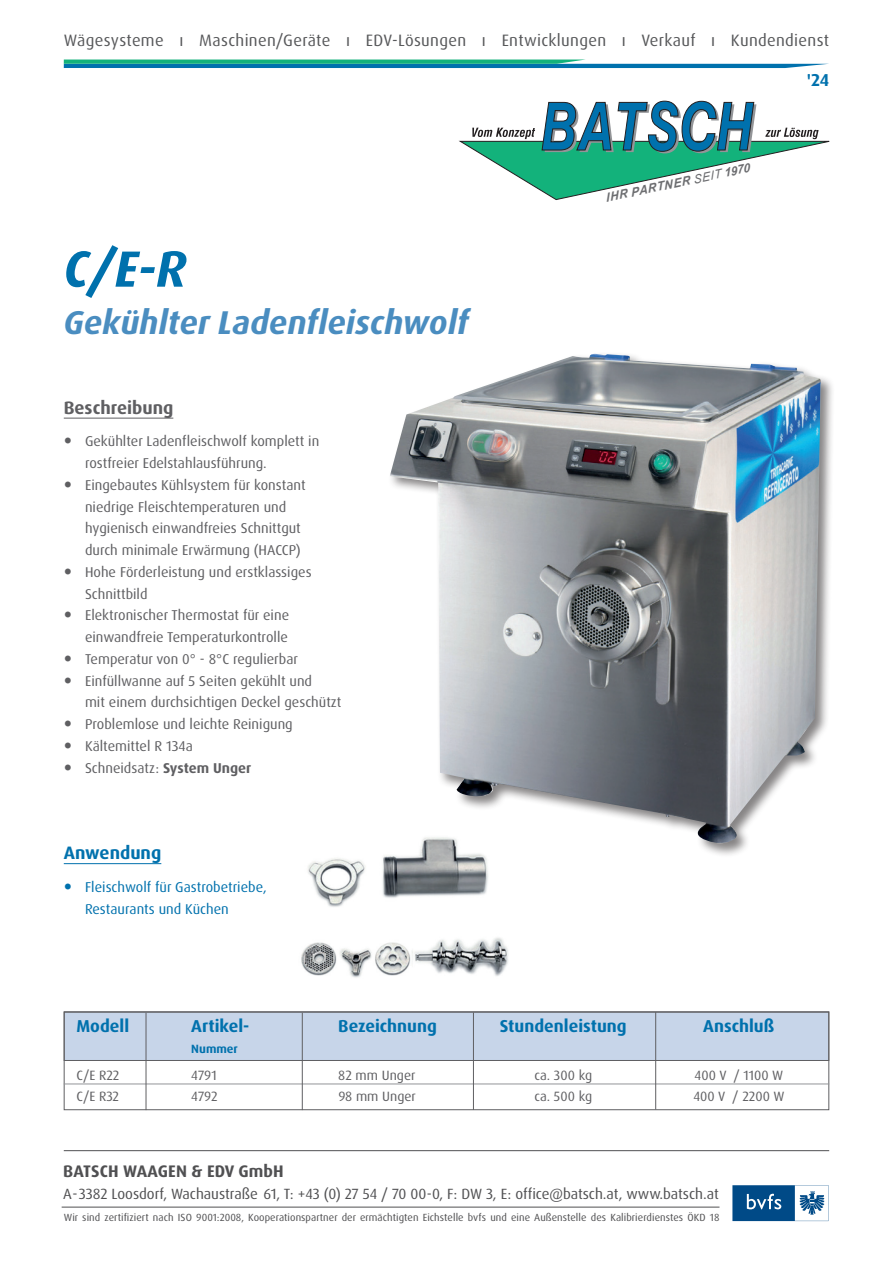
<style>
.page{position:relative;width:893px;height:1263px;background:#fff}
.page>*{position:absolute;margin:0;border:0;box-sizing:border-box;transform-origin:0 0}
.t1{font:italic 700 51px "Dax OT";color:#0071ad}
.t2{font:italic 700 33px "Dax OT";color:#4a8dc0}
.t3{font:700 18px "Dax OT";color:#5f5f62}
.t4{font:700 18px "Dax OT";color:#0071ad}
.t5{font:700 17.25px "Dax OT";color:#0071ad}
.t6{font:700 16.8px "Dax OT";color:#505052}
.t7{font:16.5px "Dax OT";letter-spacing:.02em;color:#57585a}
.t8{font:14.85px "Dax OT";letter-spacing:-.005em;color:#505052}
.t9{font:14.25px/21.8px "Dax OT";color:#5f5f62}
.t10{font:14.25px/21.8px "Dax OT";color:#0071ad}
.t11{font:13.5px "Dax OT";color:#5f5f62}
.t12{font:italic 700 12.15px "Arial";color:#6c6d70}
.t13{font:700 12px "Dax OT";color:#0071ad}
.t14{font:10.35px "Dax OT";letter-spacing:.005em;color:#505052}
.s1{font-weight:700}
.s2{font-weight:400}
</style>
<div class="page">
<hr style="left:64px;top:1150px;width:765px;height:1px;background:#505052">
<svg style="left:64px;top:60px;width:765px;height:8px;background:#36a0ac"></svg>
<svg style="left:460px;top:100px;width:370px;height:100px"></svg>
<div style="left:64px;top:1012px;width:765px;height:49px;background:#c7d5e9;border:1px solid #5f5f62"></div>
<div style="left:64px;top:1011px;width:765px;height:99px;border:1px solid #5f5f62"></div>
<hr style="left:64px;top:1084px;width:765px;height:1px;background:#939598">
<img style="left:301px;top:855px;width:207px;height:123px">
<hr style="left:64px;top:418px;width:109px;height:1px;background:#5f5f62">
<hr style="left:64px;top:863px;width:97px;height:1px;background:#0071ad">
<div style="left:388px;top:352px;width:447px;height:506px;background:#231f20;opacity:.55"></div>
<img style="left:390px;top:354px;width:431px;height:489px">
<hr style="left:146px;top:1013px;width:1px;height:97px;background:#5f5f62">
<hr style="left:302px;top:1013px;width:1px;height:97px;background:#5f5f62">
<hr style="left:473px;top:1012px;width:1px;height:98px;background:#5f5f62">
<hr style="left:655px;top:1012px;width:1px;height:97px;background:#5f5f62">
<hr style="left:62px;top:1207px;width:657px;height:1px;background:#505052">
<svg style="left:732px;top:1185px;width:96px;height:36px"></svg>
<p class="t7" style="left:64px;top:30px;width:767px">Wägesysteme ı Maschinen/Geräte ı EDV-Lösungen ı Entwicklungen ı Verkauf ı Kundendienst</p>
<h1 class="t1" style="left:64px;top:236px;width:124px">C/E-R</h1>
<h2 class="t2" style="left:64px;top:302px;width:407px">Gekühlter Ladenfleischwolf</h2>
<p class="t3" style="left:64px;top:396px;width:111px">Beschreibung</p>
<p class="t9" style="left:85px;top:431px;width:258px">Gekühlter Ladenfleischwolf komplett in rostfreier Edelstahlausführung.<br>Eingebautes Kühlsystem für konstant niedrige Fleischtemperaturen und hygienisch einwandfreies Schnittgut<br>durch minimale Erwärmung (HACCP)<br>Hohe Förderleistung und erstklassiges Schnittbild<br>Elektronischer Thermostat für eine einwandfreie Temperaturkontrolle Temperatur von 0° - 8°C regulierbar Einfüllwanne auf 5 Seiten gekühlt und<br>mit einem durchsichtigen Deckel geschützt Problemlose und leichte Reinigung Kältemittel R 134a<br>Schneidsatz: <span class="s1">System Unger</span></p>
<p class="t4" style="left:64px;top:842px;width:99px">Anwendung</p>
<p class="t10" style="left:85px;top:876px;width:183px">Fleischwolf für Gastrobetriebe,<br>Restaurants und Küchen</p>
<p class="t12" style="left:604px;top:190px;width:149px;rotate:-12deg">IHR PARTNER <span class="s2">SEIT</span> 1970</p>
<p class="t5" style="left:807px;top:69px;width:24px">'24</p>
<p class="t5" style="left:77px;top:1015px;width:54px">Modell</p>
<p class="t5" style="left:191px;top:1015px;width:60px">Artikel-</p>
<p class="t5" style="left:338px;top:1015px;width:100px">Bezeichnung</p>
<p class="t5" style="left:500px;top:1015px;width:128px">Stundenleistung</p>
<p class="t5" style="left:703px;top:1015px;width:73px">Anschluß</p>
<p class="t13" style="left:191px;top:1041px;width:48px">Nummer</p>
<p class="t11" style="left:77px;top:1066px;width:44px">C/E R22</p>
<p class="t11" style="left:191px;top:1066px;width:27px">4791</p>
<p class="t11" style="left:338px;top:1066px;width:79px">82 mm Unger</p>
<p class="t11" style="left:534px;top:1066px;width:59px">ca. 300 kg</p>
<p class="t11" style="left:695px;top:1066px;width:90px">400 V / 1100 W</p>
<p class="t11" style="left:77px;top:1087px;width:44px">C/E R32</p>
<p class="t11" style="left:191px;top:1087px;width:28px">4792</p>
<p class="t11" style="left:338px;top:1087px;width:79px">98 mm Unger</p>
<p class="t11" style="left:534px;top:1087px;width:59px">ca. 500 kg</p>
<p class="t11" style="left:693px;top:1087px;width:92px">400 V / 2200 W</p>
<p class="t6" style="left:63px;top:1160px;width:222px">BATSCH WAAGEN &amp; EDV GmbH</p>
<p class="t8" style="left:63px;top:1184px;width:657px">A-3382 Loosdorf, Wachaustraße 61, T: +43 (0) 27 54 / 70 00-0, F: DW 3, E: office@batsch.at, www.batsch.at</p>
<p class="t14" style="left:64px;top:1210px;width:657px">Wir sind zertifiziert nach ISO 9001:2008, Kooperationspartner der ermächtigten Eichstelle bvfs und eine Außenstelle des Kalibrierdienstes ÖKD 18</p>
</div>
